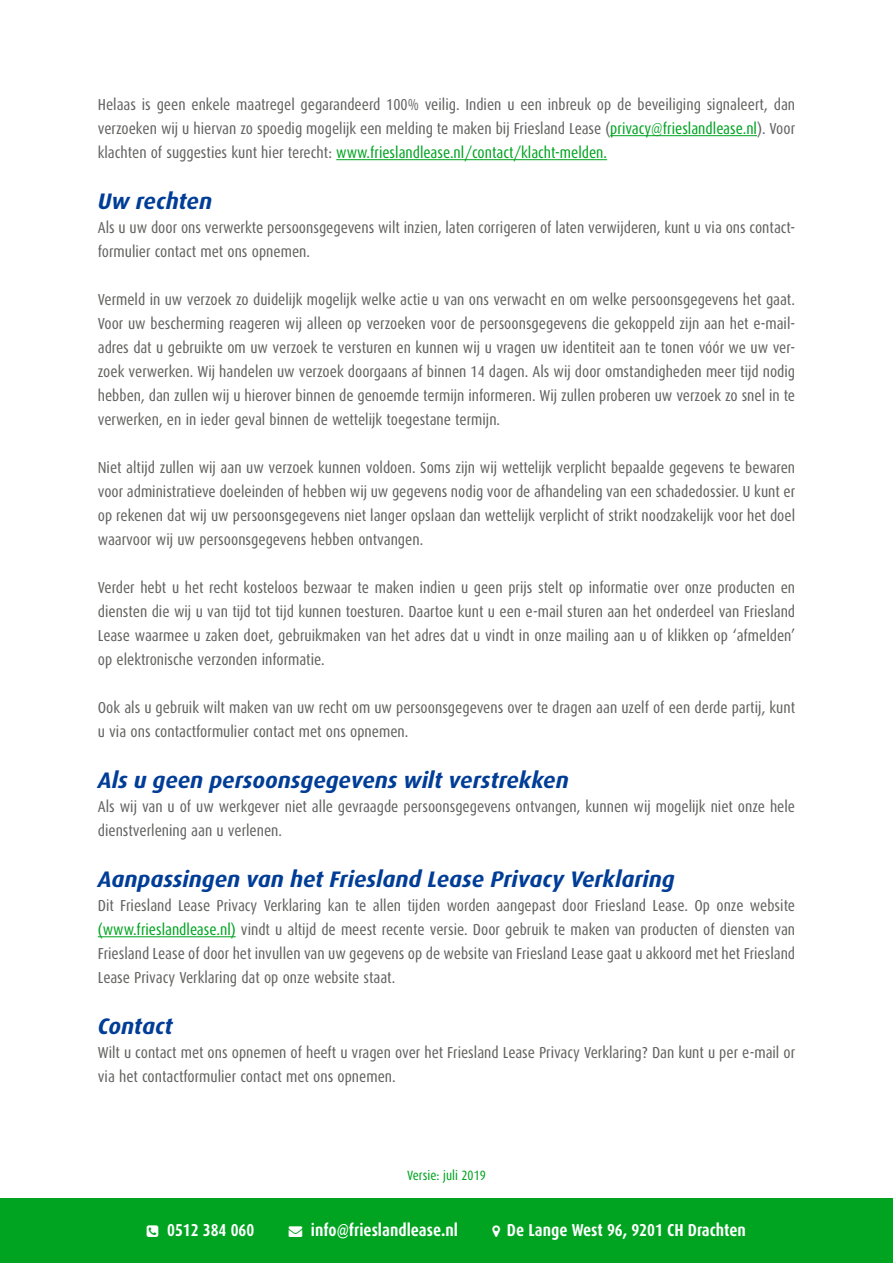
<style>
.page{position:relative;width:893px;height:1263px;background:#fff}
.page>*{position:absolute;margin:0;border:0;box-sizing:border-box;transform-origin:0 0}
.t1{font:italic 700 22.5px "Dax";color:#003d97}
.t2{font:700 17.25px "Dax Condensed";color:#fff}
.t3{font:15.9px/24px "Dax Condensed";color:#636362;text-align:justify}
.t4{font:13.5px "Dax Condensed";color:#00a421}
.s1{color:#00a421}
</style>
<div class="page">
<div style="left:0;top:1198px;width:893px;height:65px;background:#00a421"></div>
<hr style="left:610px;top:135px;width:147px;height:1px;background:#00a421">
<hr style="left:336px;top:159px;width:271px;height:1px;background:#00a421">
<hr style="left:98px;top:936px;width:138px;height:1px;background:#00a421">
<p class="t3" style="left:98px;top:94px;width:699px">Helaas is geen enkele maatregel gegarandeerd 100% veilig. Indien u een inbreuk op de beveiliging signaleert, dan verzoeken wij u hiervan zo spoedig mogelijk een melding te maken bij Friesland Lease (<span class="s1">privacy@frieslandlease.nl</span>). Voor klachten of suggesties kunt hier terecht: <span class="s1">www.frieslandlease.nl/contact/klacht-melden.</span></p>
<h1 class="t1" style="left:98px;top:191px;width:116px">Uw rechten</h1>
<p class="t3" style="left:98px;top:217px;width:699px">Als u uw door ons verwerkte persoonsgegevens wilt inzien, laten corrigeren of laten verwijderen, kunt u via ons contact&shy;formulier contact met ons opnemen.</p>
<p class="t3" style="left:98px;top:289px;width:699px">Vermeld in uw verzoek zo duidelijk mogelijk welke actie u van ons verwacht en om welke persoonsgegevens het gaat.<br>Voor uw bescherming reageren wij alleen op verzoeken voor de persoonsgegevens die gekoppeld zijn aan het e-mail&shy;adres dat u gebruikte om uw verzoek te versturen en kunnen wij u vragen uw identiteit aan te tonen vóór we uw ver&shy;zoek verwerken. Wij handelen uw verzoek doorgaans af binnen 14 dagen. Als wij door omstandigheden meer tijd nodig hebben, dan zullen wij u hierover binnen de genoemde termijn informeren. Wij zullen proberen uw verzoek zo snel in te verwerken, en in ieder geval binnen de wettelijk toegestane termijn.</p>
<p class="t3" style="left:98px;top:457px;width:699px">Niet altijd zullen wij aan uw verzoek kunnen voldoen. Soms zijn wij wettelijk verplicht bepaalde gegevens te bewaren voor administratieve doeleinden of hebben wij uw gegevens nodig voor de afhandeling van een schadedossier. U kunt er op rekenen dat wij uw persoonsgegevens niet langer opslaan dan wettelijk verplicht of strikt noodzakelijk voor het doel waarvoor wij uw persoonsgegevens hebben ontvangen.</p>
<p class="t3" style="left:98px;top:577px;width:699px">Verder hebt u het recht kosteloos bezwaar te maken indien u geen prijs stelt op informatie over onze producten en diensten die wij u van tijd tot tijd kunnen toesturen. Daartoe kunt u een e-mail sturen aan het onderdeel van Friesland Lease waarmee u zaken doet, gebruikmaken van het adres dat u vindt in onze mailing aan u of klikken op ‘afmelden’ op elektronische verzonden informatie.</p>
<p class="t3" style="left:98px;top:697px;width:699px">Ook als u gebruik wilt maken van uw recht om uw persoonsgegevens over te dragen aan uzelf of een derde partij, kunt u via ons contactformulier contact met ons opnemen.</p>
<h1 class="t1" style="left:98px;top:770px;width:472px">Als u geen persoonsgegevens wilt verstrekken</h1>
<p class="t3" style="left:98px;top:796px;width:699px">Als wij van u of uw werkgever niet alle gevraagde persoonsgegevens ontvangen, kunnen wij mogelijk niet onze hele dienstverlening aan u verlenen.</p>
<h1 class="t1" style="left:98px;top:869px;width:578px">Aanpassingen van het Friesland Lease Privacy Verklaring</h1>
<p class="t3" style="left:98px;top:895px;width:699px">Dit Friesland Lease Privacy Verklaring kan te allen tijden worden aangepast door Friesland Lease. Op onze website <span class="s1">(www.frieslandlease.nl)</span> vindt u altijd de meest recente versie. Door gebruik te maken van producten of diensten van Friesland Lease of door het invullen van uw gegevens op de website van Friesland Lease gaat u akkoord met het Friesland Lease Privacy Verklaring dat op onze website staat.</p>
<h1 class="t1" style="left:98px;top:1016px;width:77px">Contact</h1>
<p class="t3" style="left:98px;top:1042px;width:699px">Wilt u contact met ons opnemen of heeft u vragen over het Friesland Lease Privacy Verklaring? Dan kunt u per e-mail or via het contactformulier contact met ons opnemen.</p>
<p class="t4" style="left:407px;top:1169px;width:80px">Versie: juli 2019</p>
<p class="t2" style="left:167px;top:1222px;width:89px">0512 384 060</p>
<p class="t2" style="left:289px;top:1222px;width:171px">→ info@frieslandlease.nl</p>
<p class="t2" style="left:507px;top:1222px;width:241px">De Lange West 96, 9201 CH Drachten</p>
</div>
